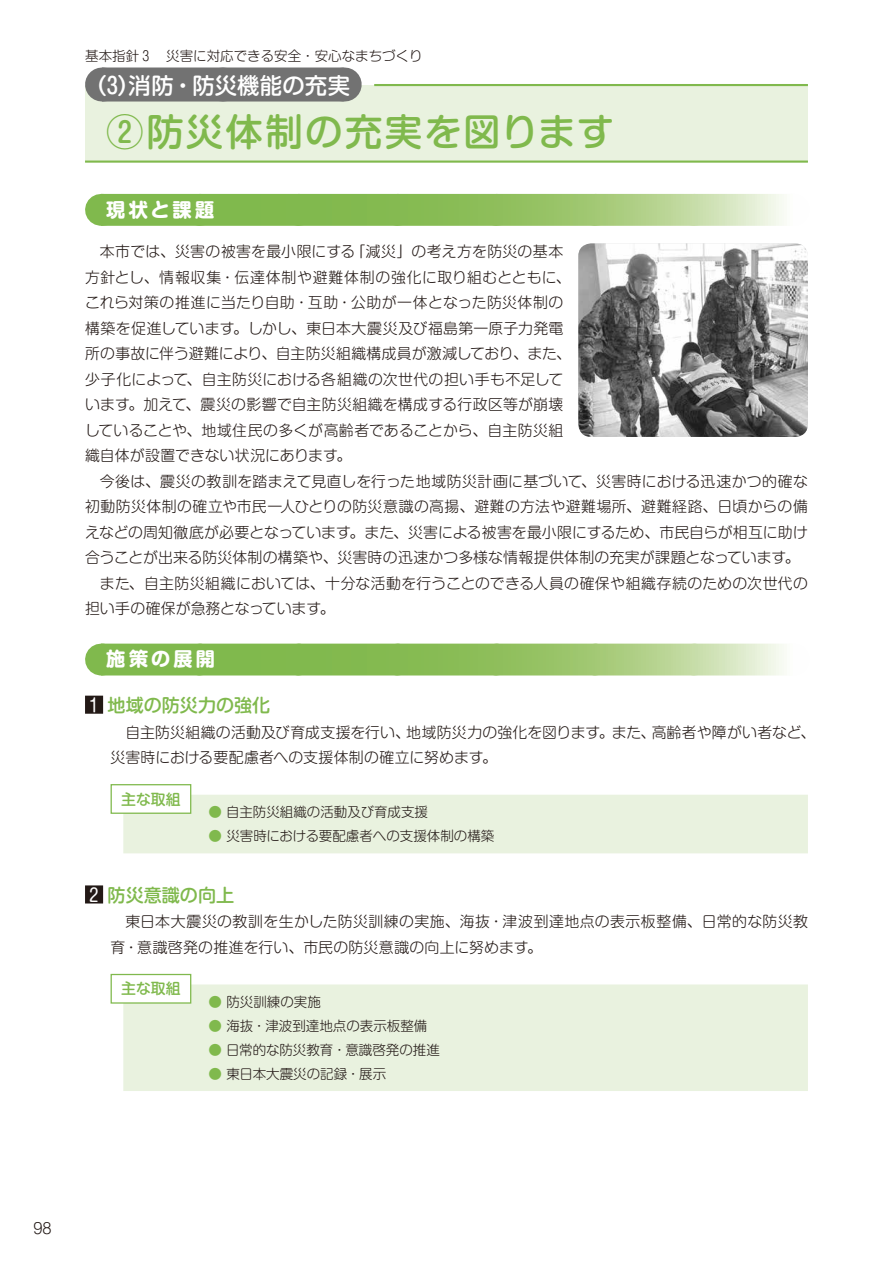
<style>
.page{position:relative;width:893px;height:1263px;background:#fff}
.page>*{position:absolute;margin:0;border:0;box-sizing:border-box;transform-origin:0 0}
.t1{font:500 37.5px "Shin M Go Pro";letter-spacing:.055em;color:#80b94d}
.t2{font:500 22.35px "Shin M Go Pro";letter-spacing:.01em;color:#fff}
.t3{font:700 19.2px "Shin M Go Pro";letter-spacing:.17em;color:#fff}
.t4{font:500 18px "Shin M Go Pro";color:#80b94d}
.t5{font:300 14.85px/25.5px "Shin M Go Pro";letter-spacing:.015em;color:#231916}
.t6{font:500 14.85px "Shin M Go Pro";color:#80b94d}
.t7{font:300 13.5px "Shin M Go Pro";color:#231916}
.s1{font-weight:400;color:#fff}
.s2{color:#80b94d}
</style>
<div class="page">
<svg style="left:102px;top:194px;width:682px;height:32px;background:#a0ca79"></svg>
<svg style="left:200px;top:194px;width:543px;height:32px;background:#97c469"></svg>
<svg style="left:102px;top:644px;width:682px;height:31px;background:#9fca78"></svg>
<svg style="left:200px;top:644px;width:543px;height:31px;background:#97c368"></svg>
<div style="left:85px;top:696px;width:18px;height:18px;background:#231916"></div>
<div style="left:85px;top:885px;width:18px;height:18px;background:#231916"></div>
<div style="left:123px;top:795px;width:685px;height:58px;background:#e9f2df"></div>
<div style="left:123px;top:984px;width:685px;height:107px;background:#e9f2df"></div>
<img style="left:578px;top:243px;width:230px;height:194px">
<div style="left:111px;top:785px;width:80px;height:28px;background:#fff"></div>
<div style="left:111px;top:784px;width:80px;height:30px;border:1px solid #80b94d"></div>
<div style="left:111px;top:974px;width:80px;height:29px;background:#fff"></div>
<div style="left:111px;top:974px;width:80px;height:30px;border:1px solid #80b94d"></div>
<div style="left:85px;top:85px;width:723px;height:77px;background:#e9f2df"></div>
<hr style="left:374px;top:84px;width:434px;height:2px;background:#80b94d">
<hr style="left:85px;top:161px;width:723px;height:2px;background:#80b94d">
<div style="left:102px;top:68px;width:242px;height:34px;background:#727272"></div>
<svg style="left:223px;top:101px;width:60px;height:1px"></svg>
<hr style="left:344px;top:68px;width:1px;height:34px;background:#727272">
<p class="t7" style="left:85px;top:45px;width:339px">基本指針 3 　災害に対応できる安全・安心なまちづくり</p>
<h2 class="t2" style="left:85px;top:67px;width:267px">（3）消防・防災機能の充実</h2>
<h1 class="t1" style="left:106px;top:101px;width:509px">②防災体制の充実を図ります</h1>
<p class="t3" style="left:106px;top:194px;width:110px">現状と課題</p>
<p class="t5" style="left:85px;top:237px;width:487px;text-indent:15px">本市では、災害の被害を最小限にする「減災」の考え方を防災の基本方針とし、情報収集・伝達体制や避難体制の強化に取り組むとともに、これら対策の推進に当たり自助・互助・公助が一体となった防災体制の構築を促進しています。しかし、東日本大震災及び福島第一原子力発電所の事故に伴う避難により、自主防災組織構成員が激減しており、また、少子化によって、自主防災における各組織の次世代の担い手も不足しています。加えて、震災の影響で自主防災組織を構成する行政区等が崩壊していることや、地域住民の多くが高齢者であることから、自主防災組織自体が設置できない状況にあります。</p>
<p class="t5" style="left:100px;top:467px;width:709px">今後は、震災の教訓を踏まえて見直しを行った地域防災計画に基づいて、災害時における迅速かつ的確な</p>
<p class="t5" style="left:85px;top:492px;width:724px">初動防災体制の確立や市民一人ひとりの防災意識の高揚、避難の方法や避難場所、避難経路、日頃からの備</p>
<p class="t5" style="left:85px;top:518px;width:724px">えなどの周知徹底が必要となっています。また、災害による被害を最小限にするため、市民自らが相互に助け</p>
<p class="t5" style="left:85px;top:543px;width:716px">合うことが出来る防災体制の構築や、災害時の迅速かつ多様な情報提供体制の充実が課題となっています。</p>
<p class="t5" style="left:100px;top:569px;width:709px">また、自主防災組織においては、十分な活動を行うことのできる人員の確保や組織存続のための次世代の</p>
<p class="t5" style="left:85px;top:594px;width:251px">担い手の確保が急務となっています。</p>
<p class="t3" style="left:106px;top:643px;width:110px">施策の展開</p>
<p class="t4" style="left:90px;top:691px;width:182px"><span class="s1">1</span> 地域の防災力の強化</p>
<p class="t5" style="left:111px;top:717px;width:706px;text-indent:15px">自主防災組織の活動及び育成支援を行い、地域防災力の強化を図ります。また、高齢者や障がい者など、災害時における要配慮者への支援体制の確立に努めます。</p>
<p class="t6" style="left:121px;top:787px;width:61px">主な取組</p>
<p class="t7" style="left:208px;top:801px;width:221px"><span class="s2">●</span> 自主防災組織の活動及び育成支援</p>
<p class="t7" style="left:208px;top:825px;width:287px"><span class="s2">●</span> 災害時における要配慮者への支援体制の構築</p>
<p class="t4" style="left:90px;top:880px;width:146px"><span class="s1">2</span> 防災意識の向上</p>
<p class="t5" style="left:111px;top:907px;width:699px;text-indent:15px">東日本大震災の教訓を生かした防災訓練の実施、海抜・津波到達地点の表示板整備、日常的な防災教育・意識啓発の推進を行い、市民の防災意識の向上に努めます。</p>
<p class="t6" style="left:121px;top:977px;width:61px">主な取組</p>
<p class="t7" style="left:208px;top:991px;width:114px"><span class="s2">●</span> 防災訓練の実施</p>
<p class="t7" style="left:208px;top:1015px;width:220px"><span class="s2">●</span> 海抜・津波到達地点の表示板整備</p>
<p class="t7" style="left:208px;top:1039px;width:233px"><span class="s2">●</span> 日常的な防災教育・意識啓発の推進</p>
<p class="t7" style="left:208px;top:1063px;width:179px"><span class="s2">●</span> 東日本大震災の記録・展示</p>
<p class="t5" style="left:33px;top:1213px;width:20px">98</p>
</div>
